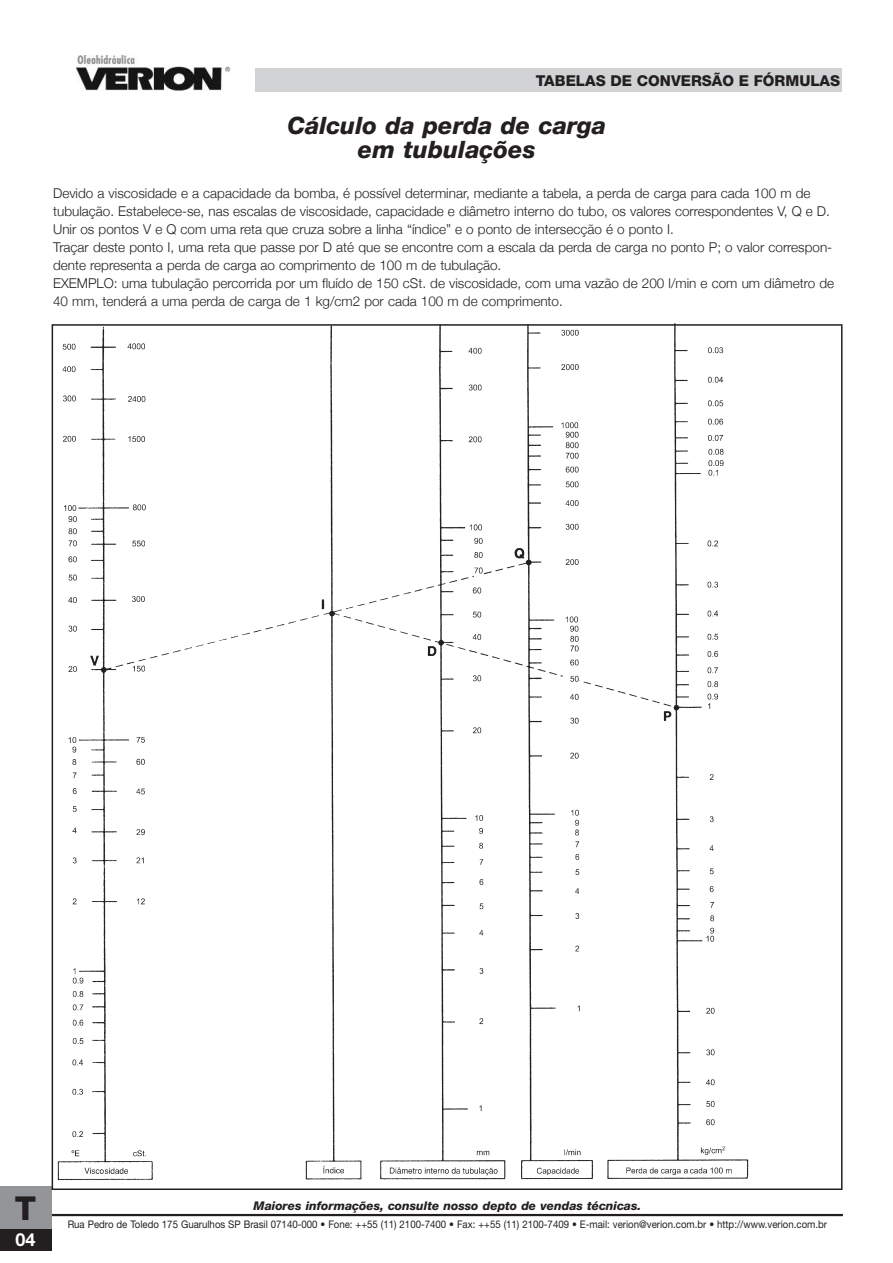
<style>
.page{position:relative;width:893px;height:1263px;background:#fff}
.page>*{position:absolute;margin:0;border:0;box-sizing:border-box;transform-origin:0 0}
.t1{font:800 33px "Helvetica Neue";color:#231f20}
.t2{font:italic 800 24px/24px "Helvetica Neue";color:#231f20;text-align:center}
.t3{font:700 18px "Helvetica Neue";color:#fff}
.t4{font:800 15px "Helvetica Neue";color:#231f20}
.t5{font:300 13.5px/18px "Helvetica Neue";color:#231f20}
.t6{font:italic 800 12px "Helvetica Neue";color:#231f20}
.t7{font:10.5px "Helvetica Neue";color:#231f20;scale:.92 1}
</style>
<div class="page">
<hr style="left:52px;top:1214px;width:791px;height:2px;background:#231f20">
<img style="left:76px;top:56px;width:155px;height:35px">
<div style="left:255px;top:68px;width:587px;height:24px;background:#d1d2d4"></div>
<div style="left:0;top:1229px;width:51px;height:21px;background:#231f20"></div>
<div style="left:0;top:1186px;width:51px;height:43px;background:#939598"></div>
<img style="left:52px;top:323px;width:699px;height:860px">
<p class="t4" style="left:536px;top:75px;width:306px">TABELAS DE CONVERSÃO E FÓRMULAS</p>
<h2 class="t2" style="left:287px;top:115px;width:320px">Cálculo da perda de carga em tubulações</h2>
<p class="t5" style="left:53px;top:184px;width:783px">Devido a viscosidade e a capacidade da bomba, é possível determinar, mediante a tabela, a perda de carga para cada 100 m de tubulação. Estabelece-se, nas escalas de viscosidade, capacidade e diâmetro interno do tubo, os valores correspondentes V, Q e D.<br>Unir os pontos V e Q com uma reta que cruza sobre a linha “índice” e o ponto de intersecção é o ponto I.<br>Traçar deste ponto I, uma reta que passe por D até que se encontre com a escala da perda de carga no ponto P; o valor correspon&shy;dente representa a perda de carga ao comprimento de 100 m de tubulação.<br>EXEMPLO: uma tubulação percorrida por um fluído de 150 cSt. de viscosidade, com uma vazão de 200 l/min e com um diâmetro de 40 mm, tenderá a uma perda de carga de 1 kg/cm2 por cada 100 m de comprimento.</p>
<h1 class="t1" style="left:15px;top:1196px;width:23px">T</h1>
<h3 class="t3" style="left:16px;top:1233px;width:22px">04</h3>
<p class="t6" style="left:254px;top:1201px;width:389px">Maiores informações, consulte nosso depto de vendas técnicas.</p>
<p class="t7" style="left:68px;top:1221px;width:827px">Rua Pedro de Toledo 175 Guarulhos SP Brasil 07140-000 • Fone: ++55 (11) 2100-7400 • Fax: ++55 (11) 2100-7409 • E-mail: verion@verion.com.br • http://www.verion.com.br</p>
</div>
